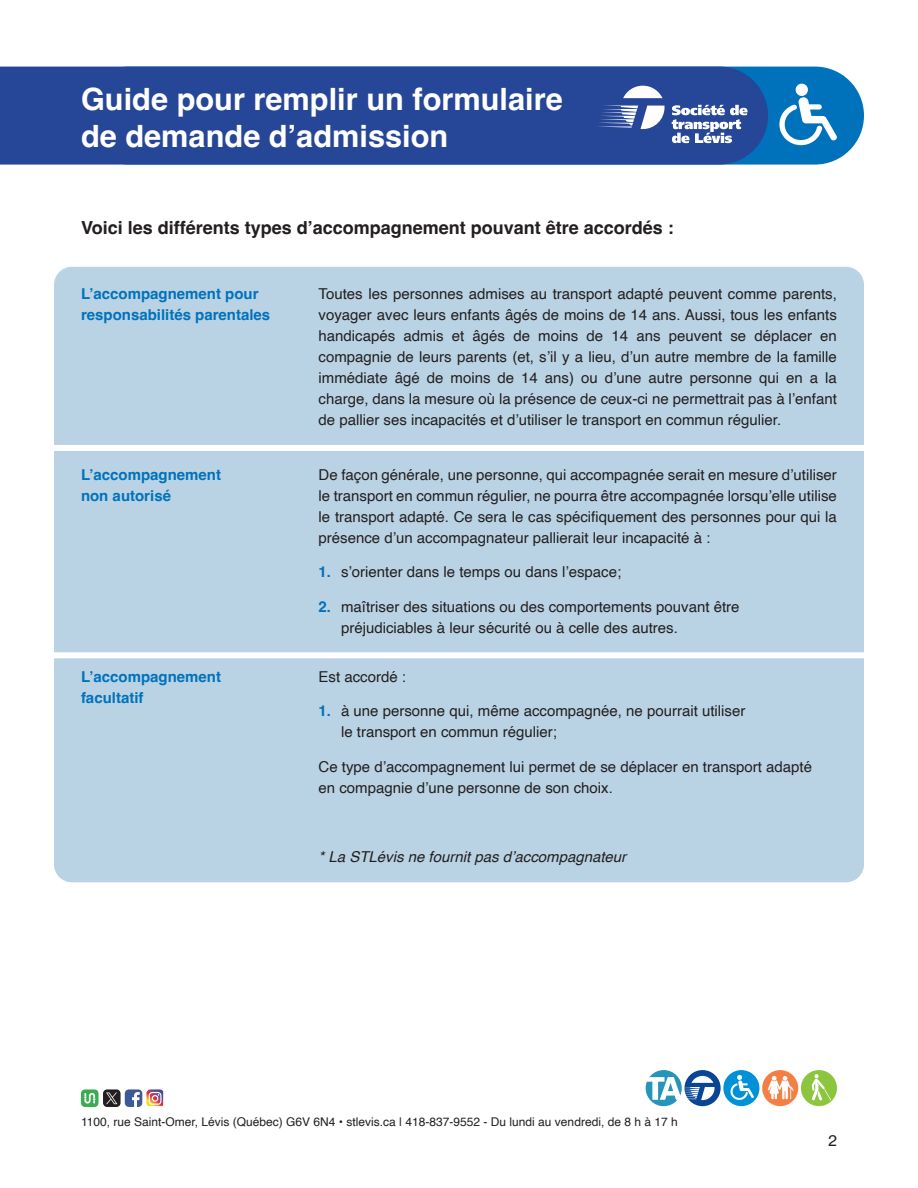
<style>
.page{position:relative;width:918px;height:1188px;background:#fff}
.page>*{position:absolute;margin:0;border:0;box-sizing:border-box;transform-origin:0 0}
.t1{font:700 30.75px/36.9px "Helvetica";color:#fff}
.t2{font:700 18px "Helvetica";color:#231f20}
.t3{font:15px/21px "Helvetica";color:#231f20}
.t4{font:700 15px/21px "Helvetica";color:#0072bc}
.t5{font:italic 15px "Helvetica";color:#231f20}
.t6{font:15px "N Haas Grotesk TX Pro 55 Rg";color:#231f20}
.t7{font:12px "Helvetica";color:#231f20}
.s1{font-weight:700;color:#0072bc}
</style>
<div class="page">
<div style="left:54px;top:267px;width:810px;height:615px;background:#bad3e4;border-radius:18px"></div>
<div style="left:80px;top:67px;width:784px;height:98px;background:#0072bc;border-radius:49px"></div>
<div style="left:0;top:67px;width:768px;height:98px;background:#264698"></div>
<svg style="left:623px;top:86px;width:39px;height:12px"></svg>
<svg style="left:596px;top:106px;width:69px;height:23px;background:#778bbe"></svg>
<svg style="left:672px;top:105px;width:76px;height:38px;background:#7c8fc1"></svg>
<svg style="left:779px;top:84px;width:58px;height:61px"></svg>
<div style="left:23px;top:445px;width:851px;height:6px;background:#fff"></div>
<div style="left:23px;top:652px;width:851px;height:6px;background:#fff"></div>
<div style="left:801px;top:1070px;width:36px;height:36px;background:#8bc63e;border-radius:50%"></div>
<svg style="left:812px;top:1074px;width:19px;height:26px"></svg>
<div style="left:762px;top:1070px;width:36px;height:36px;background:#f47f45;border-radius:50%"></div>
<svg style="left:768px;top:1076px;width:25px;height:23px"></svg>
<div style="left:723px;top:1070px;width:36px;height:36px;background:#0092d8;border-radius:50%"></div>
<svg style="left:730px;top:1075px;width:24px;height:25px"></svg>
<div style="left:684px;top:1070px;width:37px;height:36px;background:#094594;border-radius:50%"></div>
<div style="left:646px;top:1070px;width:36px;height:36px;background:#2794ba;border-radius:50%"></div>
<svg style="left:646px;top:1076px;width:69px;height:24px"></svg>
<svg style="left:81px;top:1089px;width:18px;height:18px"></svg>
<div style="left:103px;top:1089px;width:18px;height:18px;background:#231f20;border-radius:4px"></div>
<svg style="left:125px;top:1089px;width:38px;height:18px"></svg>
<svg style="left:106px;top:1093px;width:11px;height:11px"></svg>
<h1 class="t1" style="left:81px;top:84px;width:483px">Guide pour remplir un formulaire de demande d’admission</h1>
<p class="t2" style="left:81px;top:217px;width:594px">Voici les différents types d’accompagnement pouvant être accordés :</p>
<p class="t4" style="left:81px;top:285px;width:191px">L’accompagnement pour responsabilités parentales</p>
<p class="t4" style="left:81px;top:466px;width:142px">L’accompagnement non autorisé</p>
<p class="t4" style="left:81px;top:668px;width:142px">L’accompagnement facultatif</p>
<p class="t3" style="left:319px;top:284px;width:520px;text-align:justify">Toutes les personnes admises au transport adapté peuvent comme parents, voyager avec leurs enfants âgés de moins de 14 ans. Aussi, tous les enfants handicapés admis et âgés de moins de 14 ans peuvent se déplacer en compagnie de leurs parents (et, s’il y a lieu, d’un autre membre de la famille immédiate âgé de moins de 14 ans) ou d’une autre personne qui en a la charge, dans la mesure où la présence de ceux-ci ne permettrait pas à l’enfant de pallier ses incapacités et d’utiliser le transport en commun régulier.</p>
<p class="t3" style="left:319px;top:465px;width:520px;text-align:justify">De façon générale, une personne, qui accompagnée serait en mesure d’utiliser le transport en commun régulier, ne pourra être accompagnée lorsqu’elle utilise le transport adapté. Ce sera le cas spécifiquement des personnes pour qui la présence d’un accompagnateur pallierait leur incapacité à :</p>
<p class="t3" style="left:319px;top:562px;width:304px"><span class="s1">1.</span> s’orienter dans le temps ou dans l’espace;</p>
<p class="t3" style="left:341px;top:597px;width:400px;text-indent:-22px"><span class="s1">2.</span> maîtriser des situations ou des comportements pouvant être préjudiciables à leur sécurité ou à celle des autres.</p>
<p class="t3" style="left:319px;top:667px;width:89px">Est accordé :</p>
<p class="t3" style="left:341px;top:701px;width:406px;text-indent:-23px"><span class="s1">1.</span> à une personne qui, même accompagnée, ne pourrait utiliser le transport en commun régulier;</p>
<p class="t3" style="left:319px;top:757px;width:495px">Ce type d’accompagnement lui permet de se déplacer en transport adapté en compagnie d’une personne de son choix.</p>
<p class="t5" style="left:319px;top:845px;width:309px">* La STLévis ne fournit pas d’accompagnateur</p>
<p class="t7" style="left:81px;top:1112px;width:598px">1100, rue Saint-Omer, Lévis (Québec) G6V 6N4 • stlevis.ca | 418-837-9552 - Du lundi au vendredi, de 8 h à 17 h</p>
<p class="t6" style="left:828px;top:1131px;width:10px">2</p>
</div>
